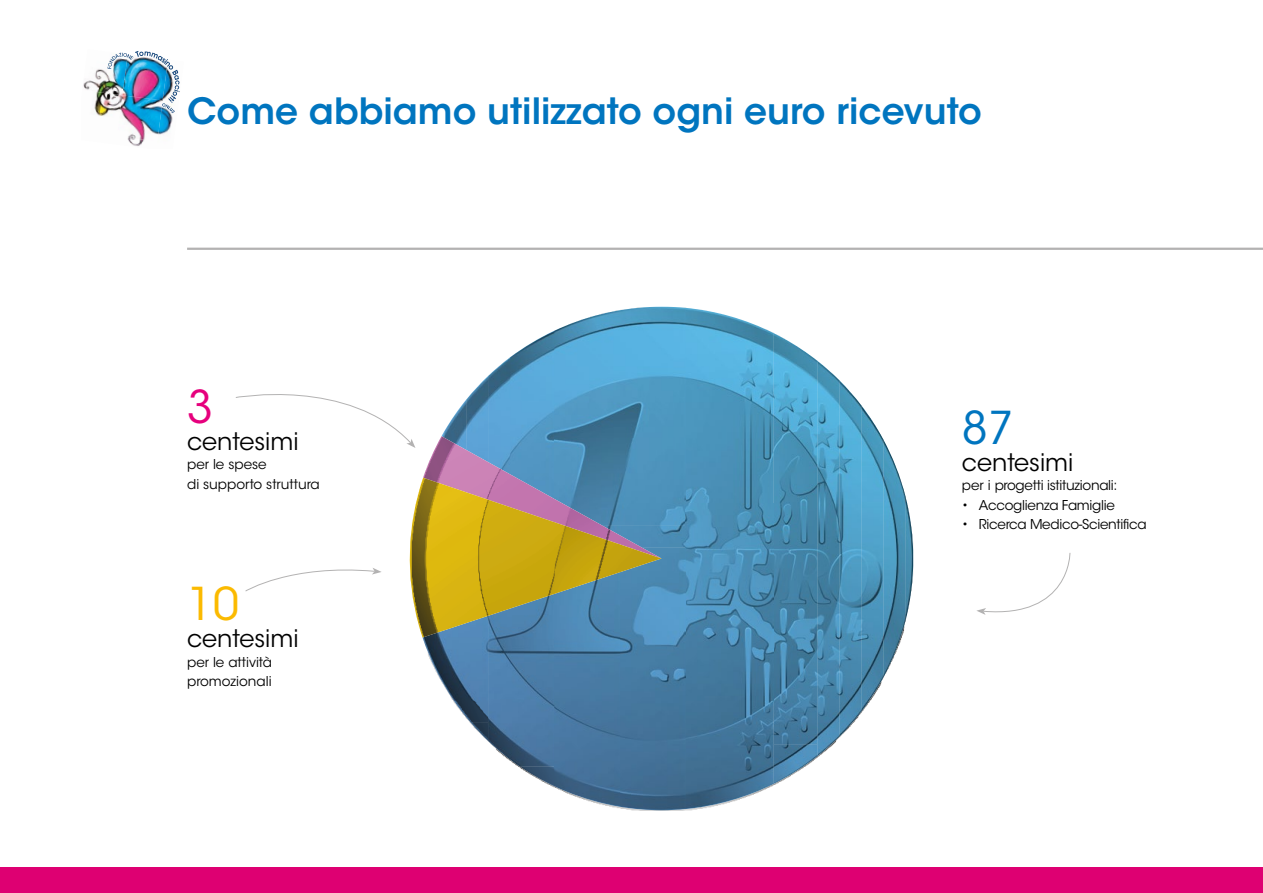
<style>
.page{position:relative;width:1263px;height:893px;background:#fff}
.page>*{position:absolute;margin:0;border:0;box-sizing:border-box;transform-origin:0 0}
.t1{font:45px "ITC Avant Garde Std";color:#fbba00}
.t2{font:45px "ITC Avant Garde Std";color:#0075bf}
.t3{font:45px "ITC Avant Garde Std";color:#e6007d}
.t4{font:600 36px "ITC Avant Garde Std";color:#0075bf}
.t5{font:24px "ITC Avant Garde Std";color:#000}
.t6{font:13.5px "ITC Avant Garde Std";letter-spacing:-.02em;color:#000}
.t7{font:13.5px/19.5px "ITC Avant Garde Std";color:#000}
</style>
<div class="page">
<div style="left:0;top:867px;width:1263px;height:26px;background:#de0072"></div>
<hr style="left:187px;top:248px;width:1076px;height:2px;background:#b3b2b2">
<img style="left:83px;top:66px;width:25px;height:24px">
<img style="left:163px;top:113px;width:10px;height:21px">
<img style="left:94px;top:90px;width:14px;height:27px">
<img style="left:122px;top:113px;width:41px;height:22px">
<img style="left:122px;top:132px;width:35px;height:14px">
<img style="left:108px;top:51px;width:72px;height:62px">
<img style="left:612px;top:807px;width:85px;height:4px">
<img style="left:554px;top:307px;width:132px;height:219px">
<img style="left:686px;top:308px;width:88px;height:501px">
<img style="left:510px;top:331px;width:44px;height:105px">
<img style="left:773px;top:333px;width:45px;height:451px">
<img style="left:488px;top:357px;width:22px;height:79px">
<img style="left:817px;top:361px;width:23px;height:395px">
<img style="left:466px;top:376px;width:22px;height:60px">
<img style="left:839px;top:380px;width:23px;height:357px">
<img style="left:444px;top:400px;width:22px;height:36px">
<img style="left:861px;top:405px;width:22px;height:307px">
<img style="left:883px;top:439px;width:22px;height:239px">
<img style="left:905px;top:495px;width:9px;height:127px">
<img style="left:661px;top:526px;width:25px;height:21px">
<img style="left:620px;top:547px;width:66px;height:263px">
<img style="left:554px;top:573px;width:66px;height:234px">
<img style="left:488px;top:615px;width:66px;height:152px">
<img style="left:422px;top:637px;width:66px;height:64px">
<img style="left:454px;top:701px;width:34px;height:22px">
<img style="left:471px;top:723px;width:17px;height:18px">
<img style="left:520px;top:766px;width:34px;height:20px">
<img style="left:423px;top:436px;width:238px;height:108px">
<img style="left:409px;top:478px;width:82px;height:159px">
<img style="left:491px;top:501px;width:64px;height:114px">
<img style="left:555px;top:522px;width:64px;height:72px">
<img style="left:619px;top:544px;width:42px;height:29px">
<svg style="left:976px;top:553px;width:95px;height:62px"></svg>
<svg style="left:235px;top:394px;width:180px;height:54px"></svg>
<svg style="left:245px;top:568px;width:136px;height:24px"></svg>
<h2 class="t4" style="left:187px;top:89px;width:796px">Come abbiamo utilizzato ogni euro ricevuto</h2>
<h1 class="t3" style="left:187px;top:379px;width:27px">3</h1>
<h3 class="t5" style="left:187px;top:426px;width:113px">centesimi</h3>
<p class="t7" style="left:187px;top:455px;width:134px">per le spese<br>di supporto struttura</p>
<h1 class="t1" style="left:187px;top:577px;width:53px">10</h1>
<h3 class="t5" style="left:187px;top:624px;width:113px">centesimi</h3>
<p class="t7" style="left:187px;top:652px;width:86px">per le attività promozionali</p>
<h1 class="t2" style="left:962px;top:400px;width:53px">87</h1>
<h3 class="t5" style="left:962px;top:447px;width:113px">centesimi</h3>
<p class="t6" style="left:962px;top:477px;width:157px">per i progetti istituzionali:</p>
<p class="t6" style="left:962px;top:496px;width:155px">• Accoglienza Famiglie</p>
<p class="t6" style="left:962px;top:516px;width:186px">• Ricerca Medico-Scientifica</p>
</div>
